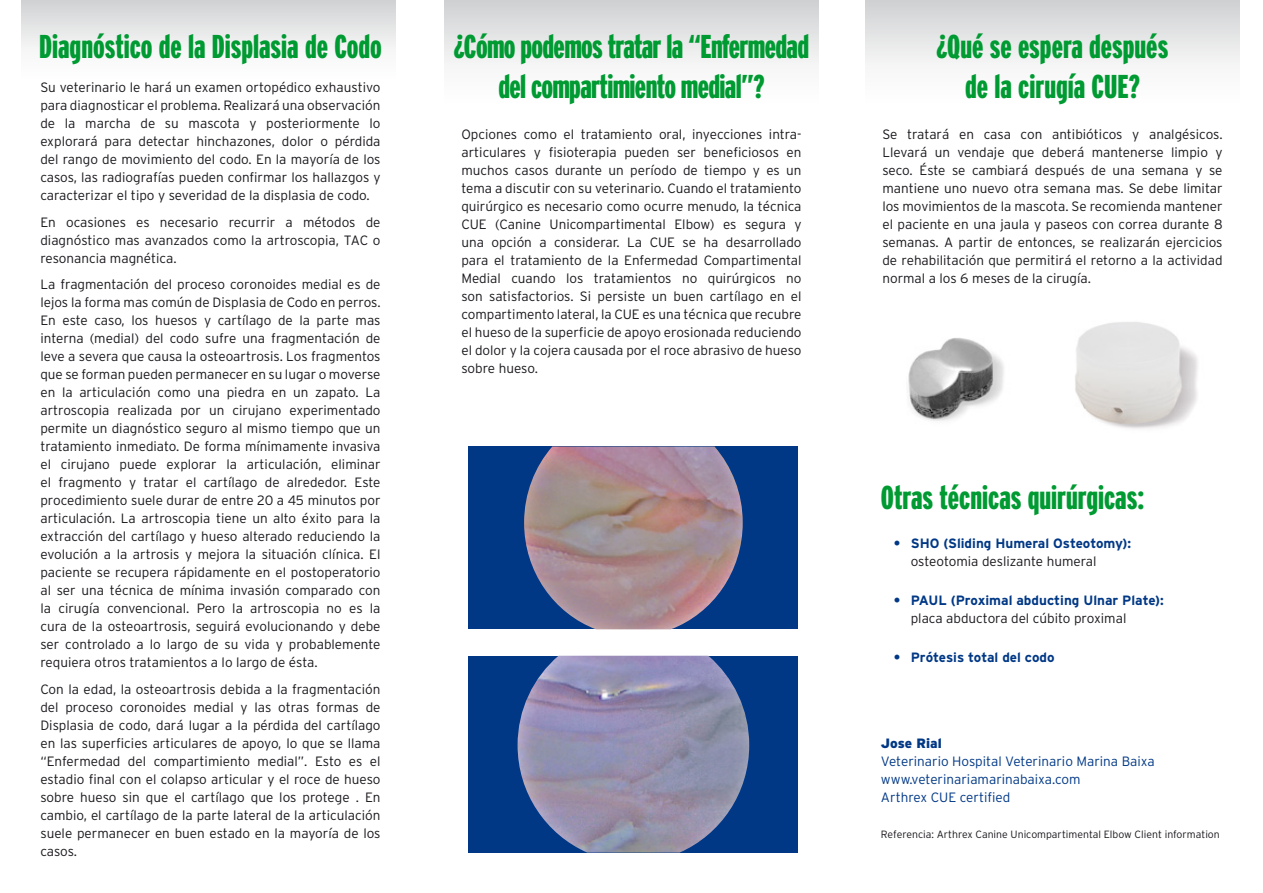
<style>
.page{position:relative;width:1263px;height:893px;background:#fff}
.page>*{position:absolute;margin:0;border:0;box-sizing:border-box;transform-origin:0 0}
.t1{font:900 extra-condensed 33px/39.6px "Interstate";color:#009a32;text-align:center}
.t2{font:900 extra-condensed 33px/39.6px "Interstate";letter-spacing:-.02em;color:#009a32;text-align:center}
.t3{font:300 13.5px/18px "Interstate";color:#1a171c;text-align:justify}
.t4{font:300 13.5px/18px "Interstate";color:#003886}
.t5{font:700 13.5px "Interstate";color:#003886}
.t6{font:900 13.5px "Interstate";color:#003886}
.t7{font:300 10.5px "Interstate";color:#1a171c}
</style>
<div class="page">
<div style="left:468px;top:656px;width:330px;height:197px;background:#003886"></div>
<img style="left:518px;top:656px;width:231px;height:197px">
<div style="left:468px;top:446px;width:330px;height:183px;background:#003886"></div>
<img style="left:524px;top:446px;width:219px;height:183px">
<div style="left:21px;top:0;width:374px;height:81px;background:linear-gradient(to bottom,#d4d5d6,#fff)"></div>
<div style="left:444px;top:0;width:375px;height:106px;background:linear-gradient(to bottom,#d3d3d5,#fff)"></div>
<div style="left:865px;top:0;width:374px;height:106px;background:linear-gradient(to bottom,#d3d3d5,#fff)"></div>
<img style="left:908px;top:338px;width:96px;height:83px">
<img style="left:1075px;top:322px;width:123px;height:107px">
<h1 class="t1" style="left:39px;top:27px;width:344px">Diagnóstico de la Displasia de Codo</h1>
<h1 class="t2" style="left:454px;top:27px;width:357px">¿Cómo podemos tratar la “Enfermedad del compartimiento medial”?</h1>
<h1 class="t1" style="left:936px;top:27px;width:233px">¿Qué se espera después de la cirugía CUE?</h1>
<p class="t3" style="left:40px;top:78px;width:342px">Su veterinario le hará un examen ortopédico exhaustivo para diagnosticar el problema. Realizará una observación de la marcha de su mascota y posteriormente lo explorará para detectar hinchazones, dolor o pérdida del rango de movimiento del codo. En la mayoría de los casos, las radiografías pueden confirmar los hallazgos y caracterizar el tipo y severidad de la displasia de codo.</p>
<p class="t3" style="left:40px;top:213px;width:342px">En ocasiones es necesario recurrir a métodos de diagnóstico mas avanzados como la artroscopia, TAC o resonancia magnética.</p>
<p class="t3" style="left:40px;top:275px;width:342px">La fragmentación del proceso coronoides medial es de lejos la forma mas común de Displasia de Codo en perros.<br>En este caso, los huesos y cartílago de la parte mas interna (medial) del codo sufre una fragmentación de leve a severa que causa la osteoartrosis. Los fragmentos que se forman pueden permanecer en su lugar o moverse en la articulación como una piedra en un zapato. La artroscopia realizada por un cirujano experimentado permite un diagnóstico seguro al mismo tiempo que un tratamiento inmediato. De forma mínimamente invasiva el cirujano puede explorar la articulación, eliminar el fragmento y tratar el cartílago de alrededor. Este procedimiento suele durar de entre 20 a 45 minutos por articulación. La artroscopia tiene un alto éxito para la extracción del cartílago y hueso alterado reduciendo la evolución a la artrosis y mejora la situación clínica. El paciente se recupera rápidamente en el postoperatorio al ser una técnica de mínima invasión comparado con la cirugía convencional. Pero la artroscopia no es la cura de la osteoartrosis, seguirá evolucionando y debe ser controlado a lo largo de su vida y probablemente requiera otros tratamientos a lo largo de ésta.</p>
<p class="t3" style="left:40px;top:680px;width:342px">Con la edad, la osteoartrosis debida a la fragmentación del proceso coronoides medial y las otras formas de Displasia de codo, dará lugar a la pérdida del cartílago en las superficies articulares de apoyo, lo que se llama “Enfermedad del compartimiento medial”. Esto es el estadio final con el colapso articular y el roce de hueso sobre hueso sin que el cartílago que los protege . En cambio, el cartílago de la parte lateral de la articulación suele permanecer en buen estado en la mayoría de los casos.</p>
<p class="t3" style="left:461px;top:125px;width:342px">Opciones como el tratamiento oral, inyecciones intra&shy;articulares y fisioterapia pueden ser beneficiosos en muchos casos durante un período de tiempo y es un tema a discutir con su veterinario. Cuando el tratamiento quirúrgico es necesario como ocurre menudo, la técnica CUE (Canine Unicompartimental Elbow) es segura y una opción a considerar. La CUE se ha desarrollado para el tratamiento de la Enfermedad Compartimental Medial cuando los tratamientos no quirúrgicos no son satisfactorios. Si persiste un buen cartílago en el compartimento lateral, la CUE es una técnica que recubre el hueso de la superficie de apoyo erosionada reduciendo el dolor y la cojera causada por el roce abrasivo de hueso sobre hueso.</p>
<p class="t3" style="left:882px;top:125px;width:342px">Se tratará en casa con antibióticos y analgésicos.<br>Llevará un vendaje que deberá mantenerse limpio y seco. Éste se cambiará después de una semana y se mantiene uno nuevo otra semana mas. Se debe limitar los movimientos de la mascota. Se recomienda mantener el paciente en una jaula y paseos con correa durante 8 semanas. A partir de entonces, se realizarán ejercicios de rehabilitación que permitirá el retorno a la actividad normal a los 6 meses de la cirugía.</p>
<h1 class="t1" style="left:881px;top:477px;width:265px">Otras técnicas quirúrgicas:</h1>
<p class="t5" style="left:894px;top:535px;width:239px">• SHO (Sliding Humeral Osteotomy):</p>
<p class="t3" style="left:911px;top:552px;width:187px">osteotomia deslizante humeral</p>
<p class="t5" style="left:894px;top:592px;width:272px">• PAUL (Proximal abducting Ulnar Plate):</p>
<p class="t3" style="left:911px;top:609px;width:217px">placa abductora del cúbito proximal</p>
<p class="t5" style="left:894px;top:649px;width:162px">• Prótesis total del codo</p>
<p class="t6" style="left:881px;top:735px;width:62px">Jose Rial</p>
<p class="t4" style="left:881px;top:752px;width:275px">Veterinario Hospital Veterinario Marina Baixa www.veterinariamarinabaixa.com<br>Arthrex CUE certified</p>
<p class="t7" style="left:881px;top:828px;width:340px">Referencia: Arthrex Canine Unicompartimental Elbow Client information</p>
</div>
